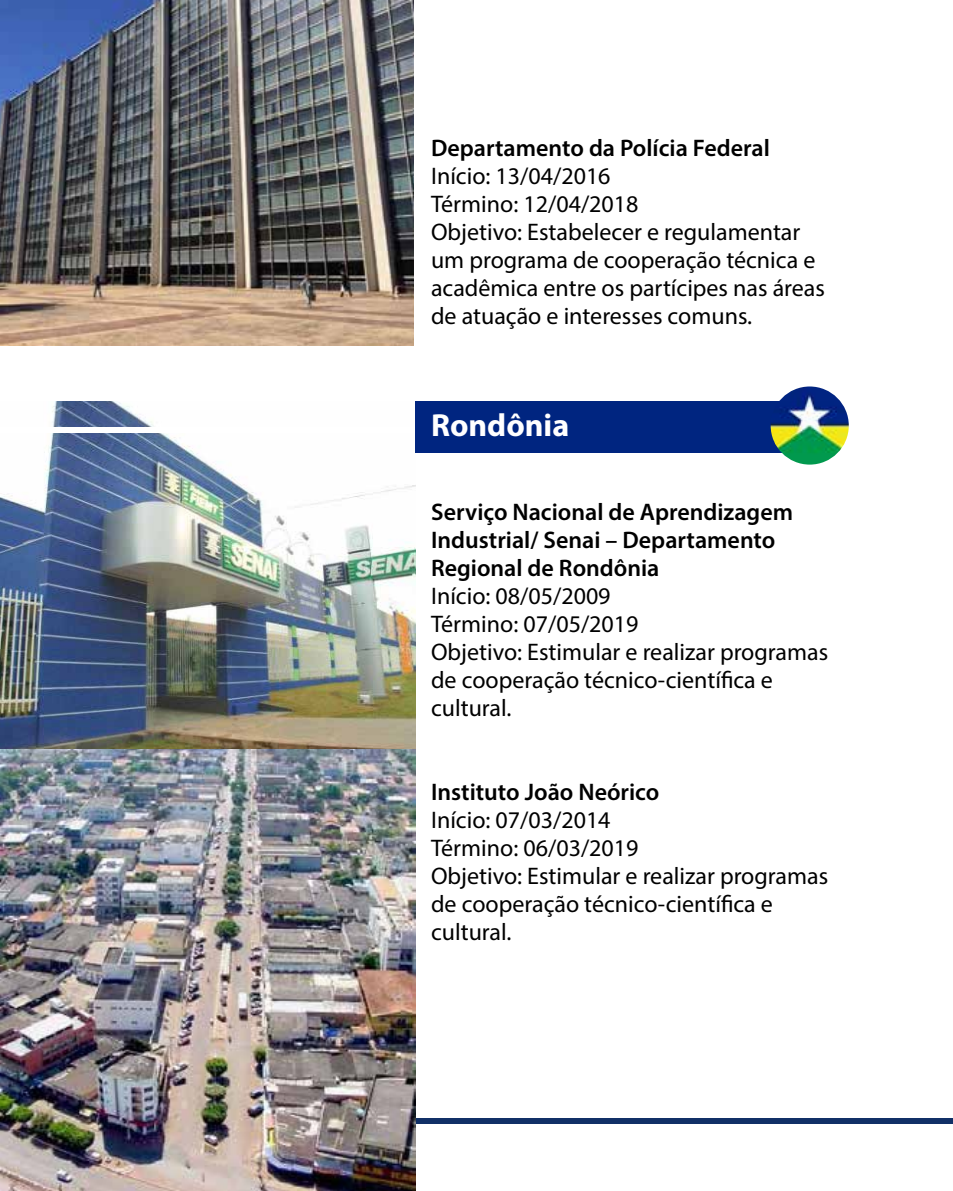
<style>
.page{position:relative;width:953px;height:1191px;background:#fff}
.page>*{position:absolute;margin:0;border:0;box-sizing:border-box;transform-origin:0 0}
.t1{font:700 32px "Myriad Pro";color:#fff}
.t2{font:24px/28px "Myriad Pro";color:#000}
.t3{font:600 24px/28px "Myriad Pro";color:#000}
</style>
<div class="page">
<div style="left:0;top:1118px;width:952px;height:6px;background:#113067"></div>
<img style="left:0;top:748px;width:415px;height:443px">
<img style="left:0;top:0;width:413px;height:346px">
<img style="left:0;top:401px;width:415px;height:347px">
<div style="left:0;top:427px;width:418px;height:5px;background:#fff"></div>
<div style="left:414px;top:401px;width:419px;height:52px;background:#002580"></div>
<img style="left:770px;top:386px;width:78px;height:78px;border-radius:39px">
<p class="t3" style="left:431px;top:133px;width:340px">Departamento da Polícia Federal</p>
<p class="t2" style="left:431px;top:162px;width:395px">Início: 13/04/2016<br>Término: 12/04/2018<br>Objetivo: Estabelecer e regulamentar um programa de cooperação técnica e acadêmica entre os partícipes nas áreas de atuação e interesses comuns.</p>
<h1 class="t1" style="left:431px;top:404px;width:140px">Rondônia</h1>
<p class="t3" style="left:431px;top:497px;width:363px">Serviço Nacional de Aprendizagem<br>Industrial/ Senai – Departamento<br>Regional de Rondônia</p>
<p class="t2" style="left:431px;top:582px;width:398px">Início: 08/05/2009<br>Término: 07/05/2019<br>Objetivo: Estimular e realizar programas de cooperação técnico-científica e cultural.</p>
<p class="t3" style="left:431px;top:777px;width:230px">Instituto João Neórico</p>
<p class="t2" style="left:431px;top:806px;width:398px">Início: 07/03/2014<br>Término: 06/03/2019<br>Objetivo: Estimular e realizar programas de cooperação técnico-científica e cultural.</p>
</div>
